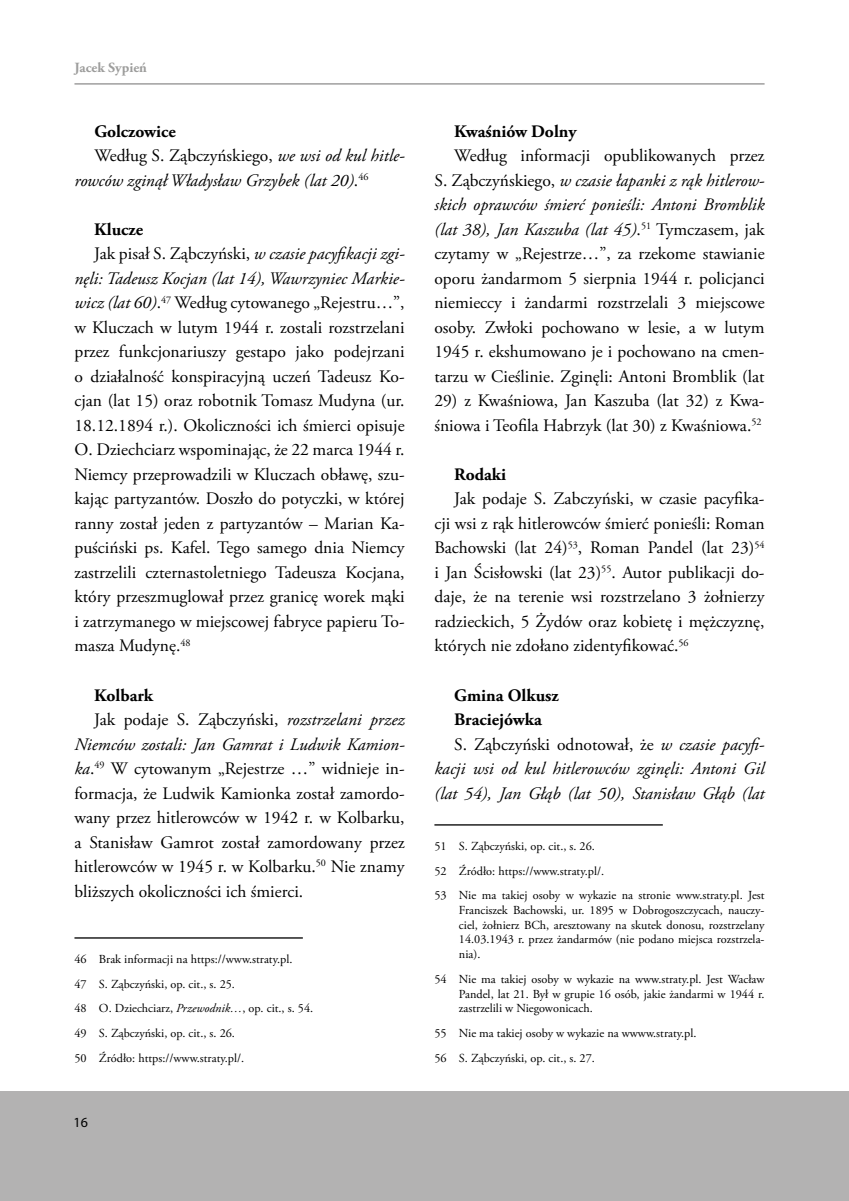
<style>
.page{position:relative;width:849px;height:1201px;background:#fff}
.page>*{position:absolute;margin:0;border:0;box-sizing:border-box;transform-origin:0 0}
.t1{font:17.5px/24.5px "Adobe Garamond Pro";color:#000;text-align:justify}
.t2{font:italic 17.5px "Adobe Garamond Pro";color:#000}
.t3{font:700 17.5px "Adobe Garamond Pro";color:#000}
.t4{font:700 14px "Adobe Garamond Pro";color:#9d9d9c}
.t5{font:14px "Myriad Pro";color:#000}
.t6{font:12.25px/24.8px "Adobe Garamond Pro";color:#000}
.s1{font-style:italic}
.s2{font-style:normal}
</style>
<div class="page">
<div style="left:0;top:1091px;width:848px;height:109px;background:#b3b2b2"></div>
<hr style="left:74px;top:83px;width:690px;height:1px;background:#706f6f">
<hr style="left:74px;top:937px;width:229px;height:1px;background:#000">
<hr style="left:434px;top:824px;width:228px;height:1px;background:#000">
<p class="t4" style="left:74px;top:60px;width:74px">Jacek Sypień</p>
<p class="t3" style="left:94px;top:121px;width:83px">Golczowice</p>
<p class="t1" style="left:94px;top:144px;width:312px">Według S. Ząbczyńskiego, <span class="s1">we wsi od kul hitle-</span></p>
<p class="t2" style="left:74px;top:170px;width:295px">rowców zginął Władysław Grzybek (lat 20)<span class="s2">.</span><sup>46</sup></p>
<p class="t3" style="left:94px;top:219px;width:50px">Klucze</p>
<p class="t2" style="left:94px;top:243px;width:312px"><span class="s2">Jak pisał S. Ząbczyński,</span> w czasie pacyfikacji zgi-</p>
<p class="t2" style="left:74px;top:268px;width:331px">nęli: Tadeusz Kocjan (lat 14), Wawrzyniec Markie-</p>
<p class="t1" style="left:74px;top:291px;width:331px"><span class="s1">wicz (lat 60)</span>.<sup>47</sup> Według cytowanego „Rejestru…”,</p>
<p class="t1" style="left:74px;top:316px;width:331px">w Kluczach w lutym 1944 r. zostali rozstrzelani</p>
<p class="t1" style="left:74px;top:340px;width:331px">przez funkcjonariuszy gestapo jako podejrzani</p>
<p class="t1" style="left:74px;top:365px;width:331px">o działalność konspiracyjną uczeń Tadeusz Ko-</p>
<p class="t1" style="left:74px;top:389px;width:331px">cjan (lat 15) oraz robotnik Tomasz Mudyna (ur.</p>
<p class="t1" style="left:74px;top:414px;width:331px">18.12.1894 r.). Okoliczności ich śmierci opisuje</p>
<p class="t1" style="left:74px;top:438px;width:331px">O. Dziechciarz wspominając, że 22 marca 1944 r.</p>
<p class="t1" style="left:74px;top:463px;width:331px">Niemcy przeprowadzili w Kluczach obławę, szu-</p>
<p class="t1" style="left:74px;top:487px;width:331px">kając partyzantów. Doszło do potyczki, w której</p>
<p class="t1" style="left:74px;top:512px;width:331px">ranny został jeden z partyzantów – Marian Ka-</p>
<p class="t1" style="left:74px;top:536px;width:331px">puściński ps. Kafel. Tego samego dnia Niemcy</p>
<p class="t1" style="left:74px;top:561px;width:331px">zastrzelili czternastoletniego Tadeusza Kocjana,</p>
<p class="t1" style="left:74px;top:585px;width:331px">który przeszmuglował przez granicę worek mąki</p>
<p class="t1" style="left:74px;top:610px;width:331px">i zatrzymanego w miejscowej fabryce papieru To-</p>
<p class="t1" style="left:74px;top:634px;width:118px">masza Mudynę.<sup>48</sup></p>
<p class="t3" style="left:94px;top:684px;width:60px">Kolbark</p>
<p class="t1" style="left:94px;top:708px;width:312px">Jak podaje S. Ząbczyński, <span class="s1">rozstrzelani przez</span></p>
<p class="t2" style="left:74px;top:733px;width:331px">Niemców zostali: Jan Gamrat i Ludwik Kamion-</p>
<p class="t1" style="left:74px;top:757px;width:331px"><span class="s1">ka</span>.<sup>49</sup> W cytowanym „Rejestrze …” widnieje in-</p>
<p class="t1" style="left:74px;top:781px;width:331px">formacja, że Ludwik Kamionka został zamordo-</p>
<p class="t1" style="left:74px;top:806px;width:331px">wany przez hitlerowców w 1942 r. w Kolbarku,</p>
<p class="t1" style="left:74px;top:830px;width:331px">a Stanisław Gamrot został zamordowany przez</p>
<p class="t1" style="left:74px;top:855px;width:331px">hitlerowców w 1945 r. w Kolbarku.<sup>50</sup> Nie znamy</p>
<p class="t1" style="left:74px;top:879px;width:230px">bliższych okoliczności ich śmierci.</p>
<p class="t6" style="left:74px;top:946px;width:240px">46 Brak informacji na https://www.straty.pl.<br>47 S. Ząbczyński, op. cit., s. 25.<br>48 O. Dziechciarz, <span class="s1">Przewodnik…</span>, op. cit., s. 54.<br>49 S. Ząbczyński, op. cit., s. 26.<br>50 Źródło: https://www.straty.pl/.</p>
<p class="t5" style="left:74px;top:1113px;width:16px">16</p>
<p class="t3" style="left:454px;top:121px;width:124px">Kwaśniów Dolny</p>
<p class="t1" style="left:434px;top:144px;width:331px;text-indent:20px">Według informacji opublikowanych przez S. Ząbczyńskiego, <span class="s1">w czasie łapanki z rąk hitlerow&shy;skich oprawców śmierć ponieśli: Antoni Bromblik (lat 38), Jan Kaszuba (lat 45)</span>.<sup>51</sup> Tymczasem, jak czytamy w „Rejestrze…”, za rzekome stawianie oporu żandarmom 5 sierpnia 1944 r. policjanci niemieccy i żandarmi rozstrzelali 3 miejscowe osoby. Zwłoki pochowano w lesie, a w lutym 1945 r. ekshumowano je i pochowano na cmen&shy;tarzu w Cieślinie. Zginęli: Antoni Bromblik (lat</p>
<p class="t1" style="left:434px;top:389px;width:331px">29) z Kwaśniowa, Jan Kaszuba (lat 32) z Kwa&shy;śniowa i Teofila Habrzyk (lat 30) z Kwaśniowa.<sup>52</sup></p>
<p class="t3" style="left:454px;top:464px;width:53px">Rodaki</p>
<p class="t1" style="left:434px;top:487px;width:331px;text-indent:20px">Jak podaje S. Zabczyński, w czasie pacyfika&shy;cji wsi z rąk hitlerowców śmierć ponieśli: Roman Bachowski (lat 24)<sup>53</sup>, Roman Pandel (lat 23)<sup>54 </sup>i Jan Ścisłowski (lat 23)<sup>55</sup>. Autor publikacji do&shy;daje, że na terenie wsi rozstrzelano 3 żołnierzy radzieckich, 5 Żydów oraz kobietę i mężczyznę, których nie zdołano zidentyfikować.<sup>56</sup></p>
<p class="t3" style="left:454px;top:684px;width:106px">Gmina Olkusz</p>
<p class="t3" style="left:454px;top:709px;width:89px">Braciejówka</p>
<p class="t1" style="left:454px;top:732px;width:312px">S. Ząbczyński odnotował, że <span class="s1">w czasie pacyfi-</span></p>
<p class="t2" style="left:434px;top:758px;width:331px">kacji wsi od kul hitlerowców zginęli: Antoni Gil</p>
<p class="t2" style="left:434px;top:782px;width:331px">(lat 54), Jan Głąb (lat 50), Stanisław Głąb (lat</p>
<p class="t6" style="left:434px;top:833px;width:331px">51 S. Ząbczyński, op. cit., s. 26.<br>52 Źródło: https://www.straty.pl/.<br>53 Nie ma takiej osoby w wykazie na stronie www.straty.pl. Jest</p>
<p class="t6" style="left:459px;top:903px;width:307px;line-height:14.7px;text-align:justify">Franciszek Bachowski, ur. 1895 w Dobrogoszczycach, nauczy&shy;ciel, żołnierz BCh, aresztowany na skutek donosu, rozstrzelany 14.03.1943 r. przez żandarmów (nie podano miejsca rozstrzela&shy;nia).</p>
<p class="t6" style="left:459px;top:972px;width:307px;line-height:14.7px;text-align:justify;text-indent:-25px">54 Nie ma takiej osoby w wykazie na www.straty.pl. Jest Wacław Pandel, lat 21. Był w grupie 16 osób, jakie żandarmi w 1944 r. zastrzelili w Niegowonicach.</p>
<p class="t6" style="left:434px;top:1021px;width:263px">55 Nie ma takiej osoby w wykazie na wwww.straty.pl.<br>56 S. Ząbczyński, op. cit., s. 27.</p>
</div>
